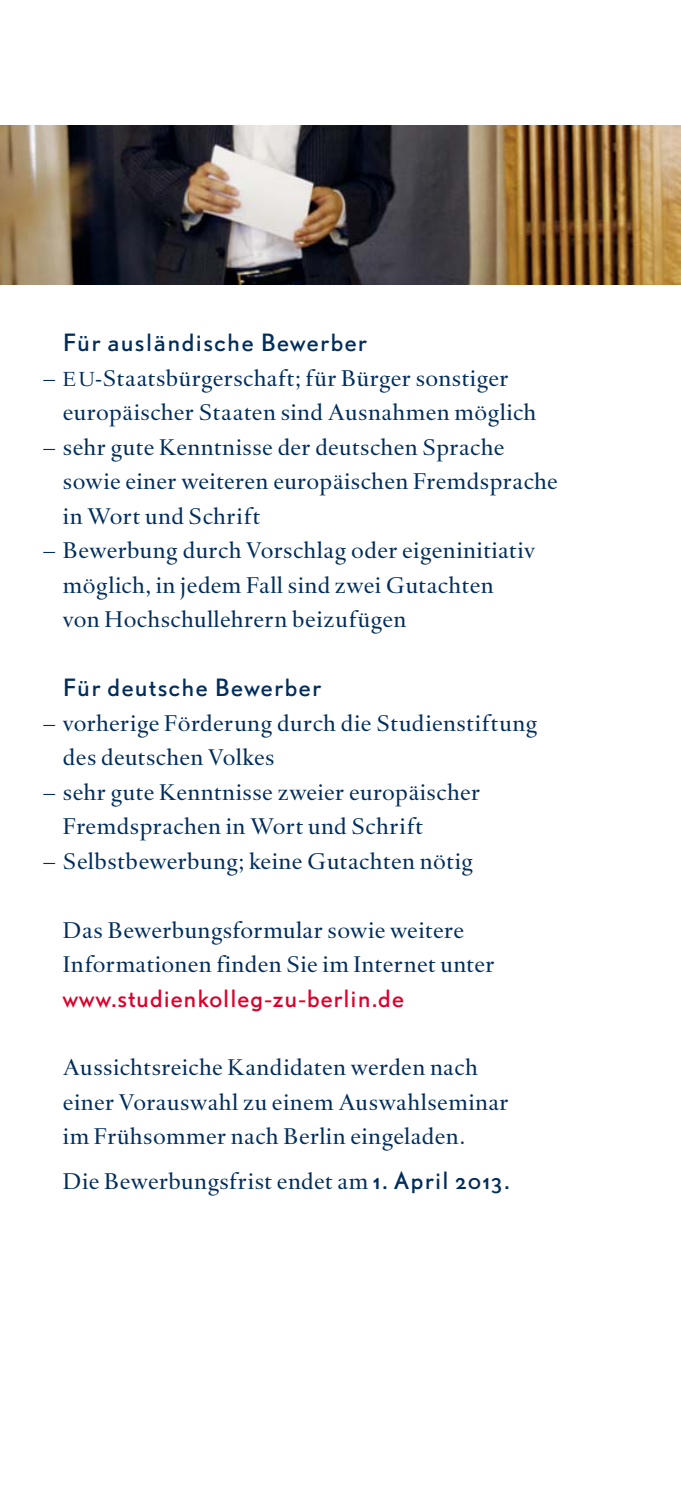
<style>
.page{position:relative;width:681px;height:1489px;background:#fff}
.page>*{position:absolute;margin:0;border:0;box-sizing:border-box;transform-origin:0 0}
.t1{font:23.5px/34.5px "DTL Haarlemmer SD";letter-spacing:.015em;color:#002d5c}
.t2{font:22.25px "DTL Nobel ST";letter-spacing:.065em;color:#002d5c}
.t3{font:22.25px "DTL Nobel ST";letter-spacing:.045em;color:#dd002c}
.s1{font-size:21px}
.s2{font-family:"DTL Nobel ST";font-size:22.25px}
</style>
<div class="page">
<img style="left:0;top:126px;width:680px;height:158px">
<p class="t2" style="left:63px;top:332px;width:305px">Für ausländische Bewerber</p>
<p class="t1" style="left:44px;top:363px;width:466px">– <span class="s1">EU</span>-Staatsbürgerschaft; für Bürger sonstiger</p>
<p class="t1" style="left:63px;top:398px;width:475px">europäischer Staaten sind Ausnahmen möglich</p>
<p class="t1" style="left:44px;top:432px;width:462px">– sehr gute Kenntnisse der deutschen Sprache</p>
<p class="t1" style="left:63px;top:467px;width:496px">sowie einer weiteren europäischen Fremdsprache in Wort und Schrift</p>
<p class="t1" style="left:44px;top:536px;width:493px">– Bewerbung durch Vorschlag oder eigeninitiativ</p>
<p class="t1" style="left:63px;top:570px;width:432px">möglich, in jedem Fall sind zwei Gutachten von Hochschullehrern beizufügen</p>
<p class="t2" style="left:63px;top:677px;width:259px">Für deutsche Bewerber</p>
<p class="t1" style="left:44px;top:708px;width:495px">– vorherige Förderung durch die Studienstiftung</p>
<p class="t1" style="left:63px;top:743px;width:213px">des deutschen Volkes</p>
<p class="t1" style="left:44px;top:777px;width:438px">– sehr gute Kenntnisse zweier europäischer</p>
<p class="t1" style="left:63px;top:812px;width:361px">Fremdsprachen in Wort und Schrift</p>
<p class="t1" style="left:44px;top:846px;width:431px">– Selbstbewerbung; keine Gutachten nötig</p>
<p class="t1" style="left:63px;top:915px;width:433px">Das Bewerbungsformular sowie weitere<br>Informationen finden Sie im Internet unter</p>
<p class="t3" style="left:63px;top:987px;width:342px">www.studienkolleg-zu-berlin.de</p>
<p class="t1" style="left:63px;top:1053px;width:447px">Aussichtsreiche Kandidaten werden nach einer Vorauswahl zu einem Auswahlseminar im Frühsommer nach Berlin eingeladen.</p>
<p class="t1" style="left:63px;top:1166px;width:448px">Die Bewerbungsfrist endet am <span class="s2">1. April 2013.</span></p>
</div>
